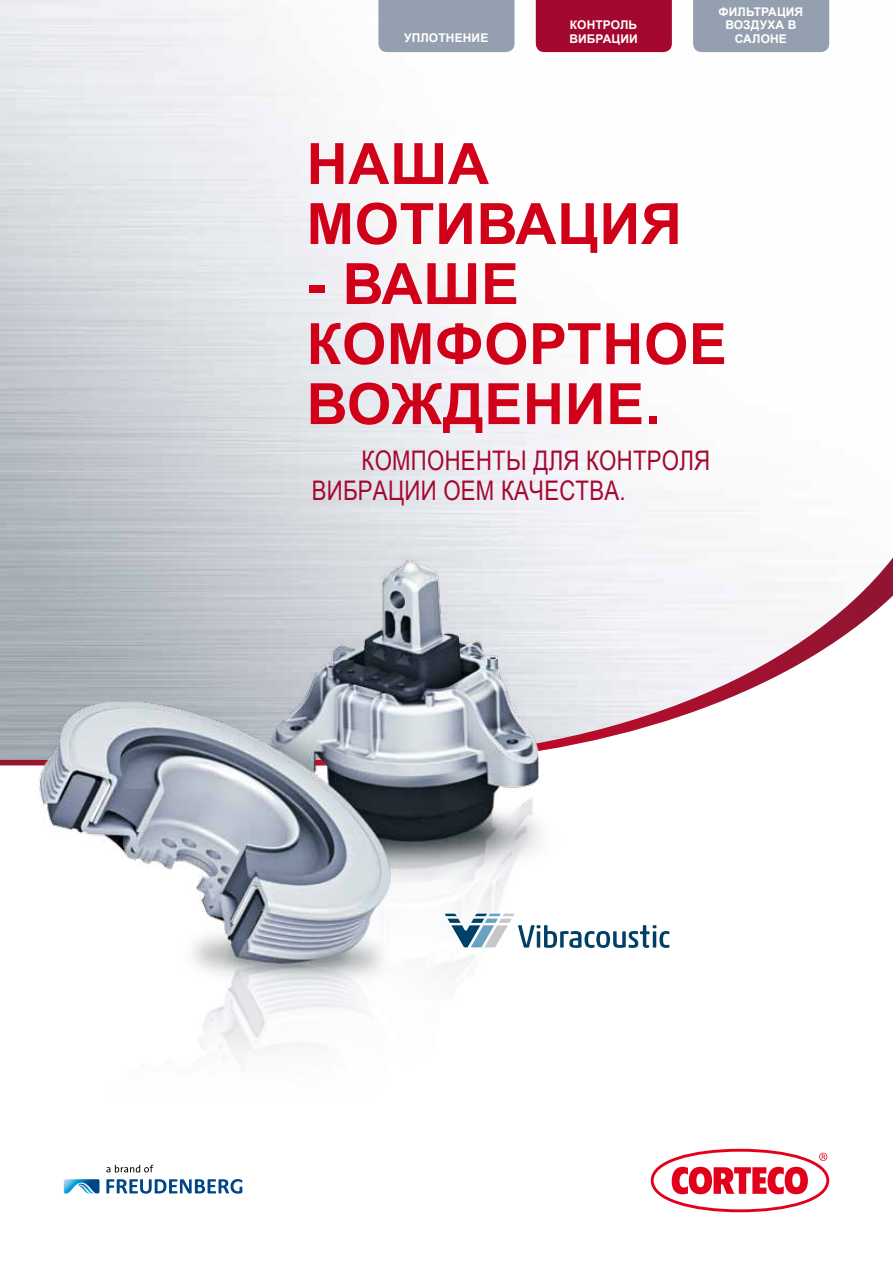
<style>
.page{position:relative;width:893px;height:1263px;background:#fff}
.page>*{position:absolute;margin:0;border:0;box-sizing:border-box;transform-origin:0 0}
.t1{font:700 57px/60px "Arial";letter-spacing:.01em;color:#d10019}
.t2{font:27px/30px "Arial Narrow";letter-spacing:.01em;color:#a5082f}
.t3{font:700 12px/13.5px "Arial";letter-spacing:.01em;color:#fff;text-align:center}
</style>
<div class="page">
<svg style="left:0;top:558px;width:893px;height:207px"></svg>
<div style="left:648px;top:1147px;width:183px;height:67px;border:6px solid #fff;border-radius:50%"></div>
<div style="left:652px;top:1150px;width:176px;height:61px;background:#fff;border-radius:50%"></div>
<div style="left:651px;top:1149px;width:178px;height:63px;border:3px solid #e2001a;border-radius:50%"></div>
<svg style="left:672px;top:1167px;width:136px;height:27px"></svg>
<svg style="left:819px;top:1153px;width:8px;height:8px"></svg>
<svg style="left:106px;top:1165px;width:47px;height:7px"></svg>
<svg style="left:106px;top:1179px;width:136px;height:15px"></svg>
<svg style="left:64px;top:1179px;width:35px;height:14px"></svg>
<img style="left:18px;top:515px;width:830px;height:633px">
<svg style="left:445px;top:914px;width:224px;height:34px"></svg>
<div style="left:693px;top:0;width:136px;height:52px;background:#94a0af"></div>
<div style="left:536px;top:0;width:136px;height:52px;background:#a5082f"></div>
<div style="left:378px;top:0;width:136px;height:52px;background:#94a0af"></div>
<p class="t3" style="left:570px;top:19px;width:69px">КОНТРОЛЬ</p>
<p class="t3" style="left:404px;top:32px;width:86px">УПЛОТНЕНИЕ</p>
<p class="t3" style="left:569px;top:32px;width:70px">ВИБРАЦИИ</p>
<p class="t3" style="left:718px;top:5px;width:86px">ФИЛЬТРАЦИЯ<br>ВОЗДУХА В<br>САЛОНЕ</p>
<h1 class="t1" style="left:307px;top:136px;width:377px">НАША<br>МОТИВАЦИЯ</h1>
<h1 class="t1" style="left:307px;top:256px;width:422px">- ВАШЕ<br>КОМФОРТНОЕ<br>ВОЖДЕНИЕ.</h1>
<h2 class="t2" style="left:312px;top:445px;width:400px;text-indent:50px">КОМПОНЕНТЫ ДЛЯ КОНТРОЛЯ<br>ВИБРАЦИИ OEM КАЧЕСТВА.</h2>
</div>
